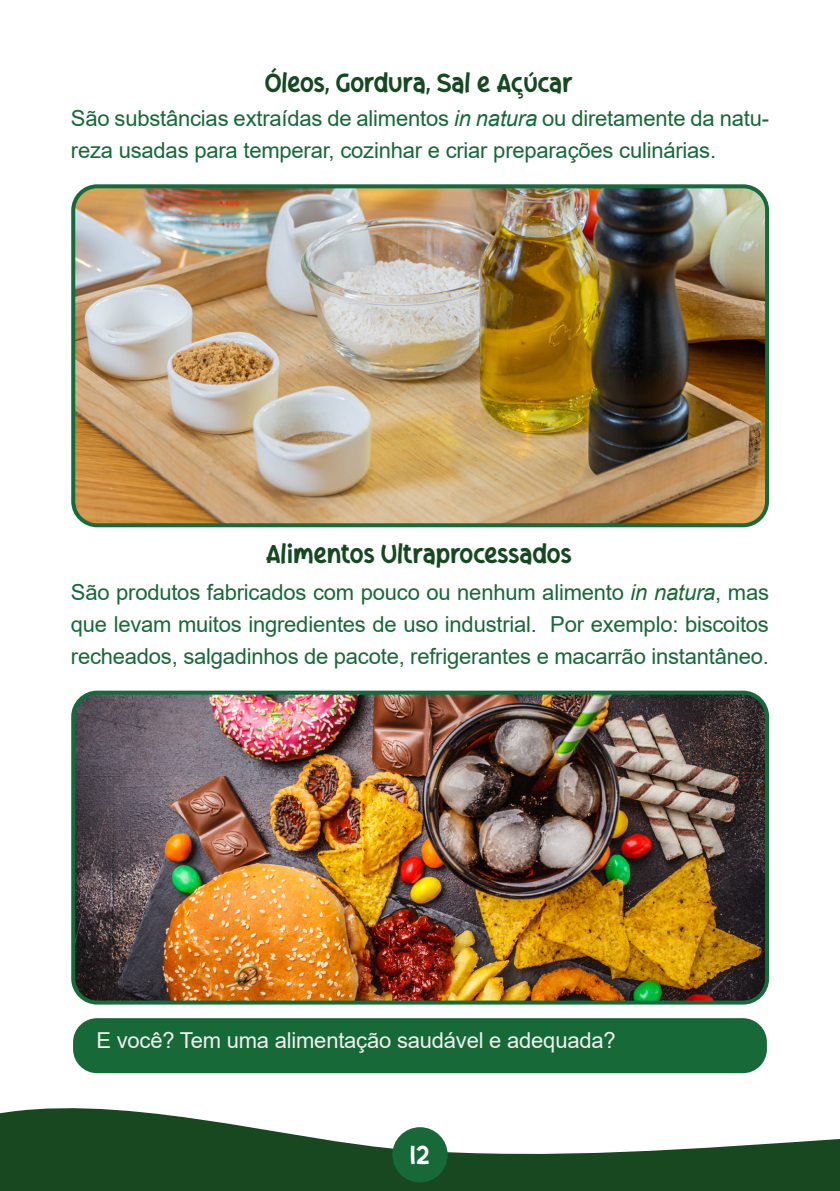
<style>
.page{position:relative;width:840px;height:1191px;background:#fff}
.page>*{position:absolute;margin:0;border:0;box-sizing:border-box;transform-origin:0 0}
.t1{font:24px "Vanelope";letter-spacing:-.01em;color:#164821}
.t2{font:24px "Vanelope";color:#fff}
.t3{font:22px/32px "Arial";letter-spacing:-.01em;color:#176938}
.t4{font:22px "Arial";letter-spacing:-.01em;color:#f0f0ef}
.s1{font-style:italic}
</style>
<div class="page">
<img style="left:76px;top:189px;width:690px;height:336px">
<img style="left:76px;top:695px;width:690px;height:307px">
<div style="left:71px;top:184px;width:697px;height:343px;border:4px solid #146b3e;border-radius:24px"></div>
<div style="left:71px;top:690px;width:697px;height:314px;border:4px solid #146b3e;border-radius:24px"></div>
<div style="left:73px;top:1018px;width:693px;height:55px;background:#176938;border-radius:24px"></div>
<svg style="left:0;top:1108px;width:839px;height:83px;fill:#184820"></svg>
<div style="left:392px;top:1127px;width:55px;height:55px;background:#176938;border-radius:50%"></div>
<p class="t1" style="left:264px;top:66px;width:309px">Óleos, Gordura, Sal e Açúcar</p>
<p class="t3" style="left:71px;top:103px;width:699px">São substâncias extraídas de alimentos <span class="s1">in natura</span> ou diretamente da natu&shy;reza usadas para temperar, cozinhar e criar preparações culinárias.</p>
<p class="t1" style="left:266px;top:537px;width:307px">Alimentos Ultraprocessados</p>
<p class="t3" style="left:71px;top:576px;width:699px;text-align:justify">São produtos fabricados com pouco ou nenhum alimento <span class="s1">in natura</span>, mas que levam muitos ingredientes de uso industrial. Por exemplo: biscoitos recheados, salgadinhos de pacote, refrigerantes e macarrão instantâneo.</p>
<p class="t4" style="left:96px;top:1025px;width:520px">E você? Tem uma alimentação saudável e adequada?</p>
<p class="t2" style="left:410px;top:1138px;width:22px">12</p>
</div>
